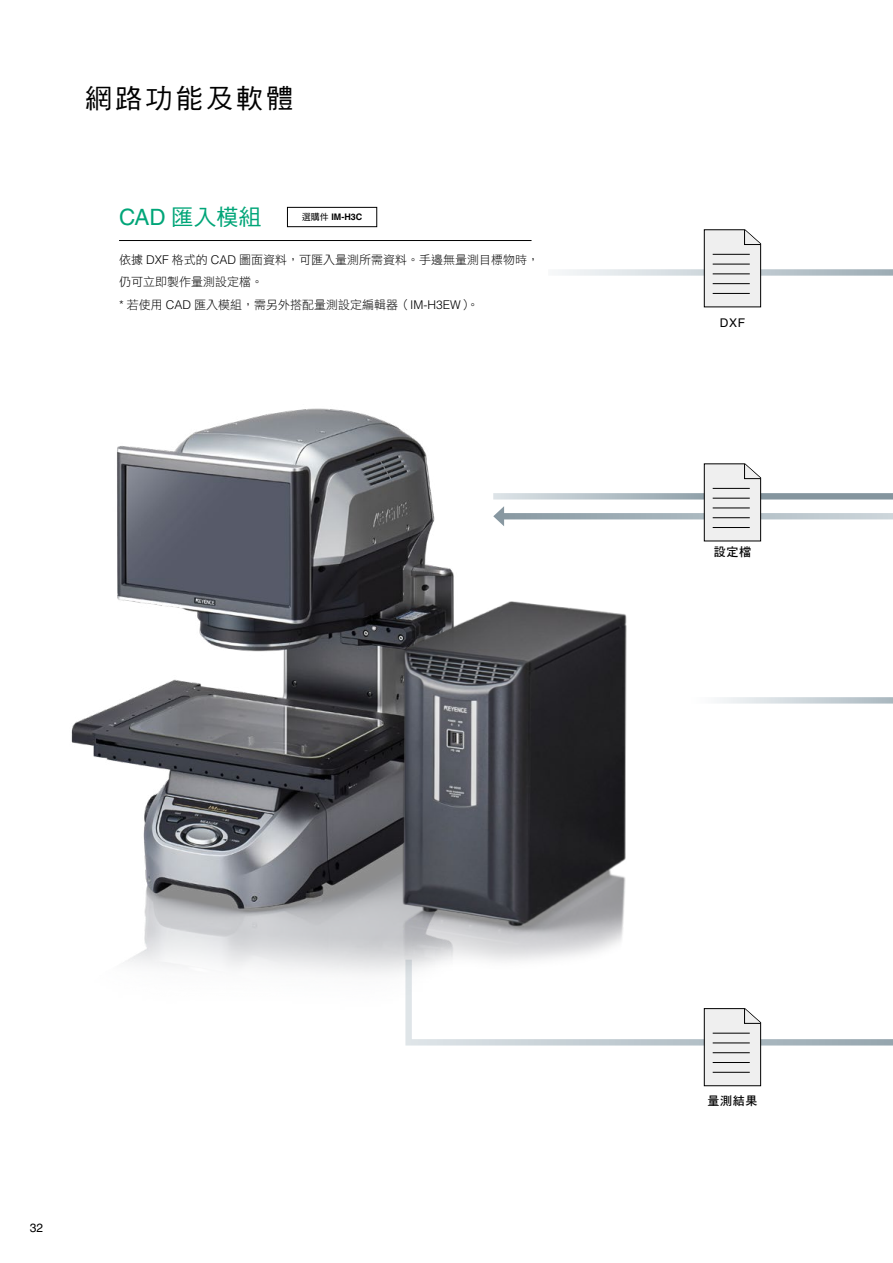
<style>
.page{position:relative;width:893px;height:1263px;background:#fff}
.page>*{position:absolute;margin:0;border:0;box-sizing:border-box;transform-origin:0 0}
.t1{font:27px "DF Hei Std W5";letter-spacing:.12em;color:#000}
.t2{font:22.5px "DF Hei Std W5";color:#00a578}
.t3{font:12px/22.5px "DF Hei Std W3";color:#000}
.t4{font:12px "DF Hei Std W7";letter-spacing:.05em;color:#000}
.t5{font:12px "Helvetica LT Std";color:#000}
.t6{font:700 9px "Helvetica LT Std";color:#000}
.s1{font-family:"Helvetica LT Std"}
.s2{font-family:"DF Hei Std W5";font-weight:400}
.s3{font-family:"Helvetica LT Std";font-weight:300}
</style>
<div class="page">
<div style="left:493px;top:493px;width:400px;height:6px;background:#84959e"></div>
<div style="left:501px;top:513px;width:392px;height:6px;background:#c2ccd2"></div>
<svg style="left:558px;top:269px;width:335px;height:7px;background:#cdd5da"></svg>
<svg style="left:728px;top:697px;width:165px;height:6px"></svg>
<svg style="left:728px;top:463px;width:33px;height:79px"></svg>
<hr style="left:713px;top:488px;width:37px;height:1px;background:#000">
<hr style="left:713px;top:498px;width:37px;height:1px;background:#000">
<hr style="left:713px;top:508px;width:37px;height:1px;background:#000">
<hr style="left:713px;top:517px;width:37px;height:1px;background:#000">
<hr style="left:713px;top:527px;width:37px;height:1px;background:#000">
<svg style="left:704px;top:229px;width:57px;height:79px"></svg>
<hr style="left:713px;top:254px;width:37px;height:1px;background:#000">
<hr style="left:713px;top:264px;width:37px;height:1px;background:#000">
<hr style="left:713px;top:274px;width:37px;height:1px;background:#000">
<hr style="left:713px;top:283px;width:37px;height:1px;background:#000">
<hr style="left:713px;top:293px;width:37px;height:1px;background:#000">
<svg style="left:761px;top:1022px;width:132px;height:27px"></svg>
<svg style="left:728px;top:1008px;width:33px;height:78px"></svg>
<hr style="left:713px;top:1033px;width:37px;height:1px;background:#000">
<hr style="left:713px;top:1042px;width:37px;height:1px;background:#000">
<hr style="left:713px;top:1052px;width:37px;height:1px;background:#000">
<hr style="left:713px;top:1062px;width:37px;height:1px;background:#000">
<hr style="left:713px;top:1072px;width:37px;height:1px;background:#000">
<hr style="left:119px;top:240px;width:412px;height:1px;background:#000">
<img style="left:71px;top:423px;width:159px;height:545px">
<img style="left:230px;top:408px;width:498px;height:679px">
<div style="left:287px;top:207px;width:90px;height:20px;border:1px solid #000"></div>
<h1 class="t1" style="left:85px;top:84px;width:210px">網路功能及軟體</h1>
<h2 class="t2" style="left:119px;top:205px;width:166px"><span class="s1">CAD</span> 匯入模組　</h2>
<p class="t6" style="left:302px;top:212px;width:62px"><span class="s2">選購件</span> IM-H3C</p>
<p class="t3" style="left:119px;top:248px;width:421px">依據 <span class="s3">DXF</span> 格式的 <span class="s3">CAD</span> 圖面資料，可匯入量測所需資料。手邊無量測目標物時，仍可立即製作量測設定檔。<br><span class="s3">*</span> 若使用 <span class="s3">CAD</span> 匯入模組，需另外搭配量測設定編輯器（<span class="s3">IM-H3EW</span>）。</p>
<p class="t5" style="left:720px;top:315px;width:27px">DXF</p>
<p class="t4" style="left:714px;top:545px;width:39px">設定檔</p>
<p class="t5" style="left:30px;top:1220px;width:15px">32</p>
<p class="t4" style="left:708px;top:1094px;width:51px">量測結果</p>
</div>
